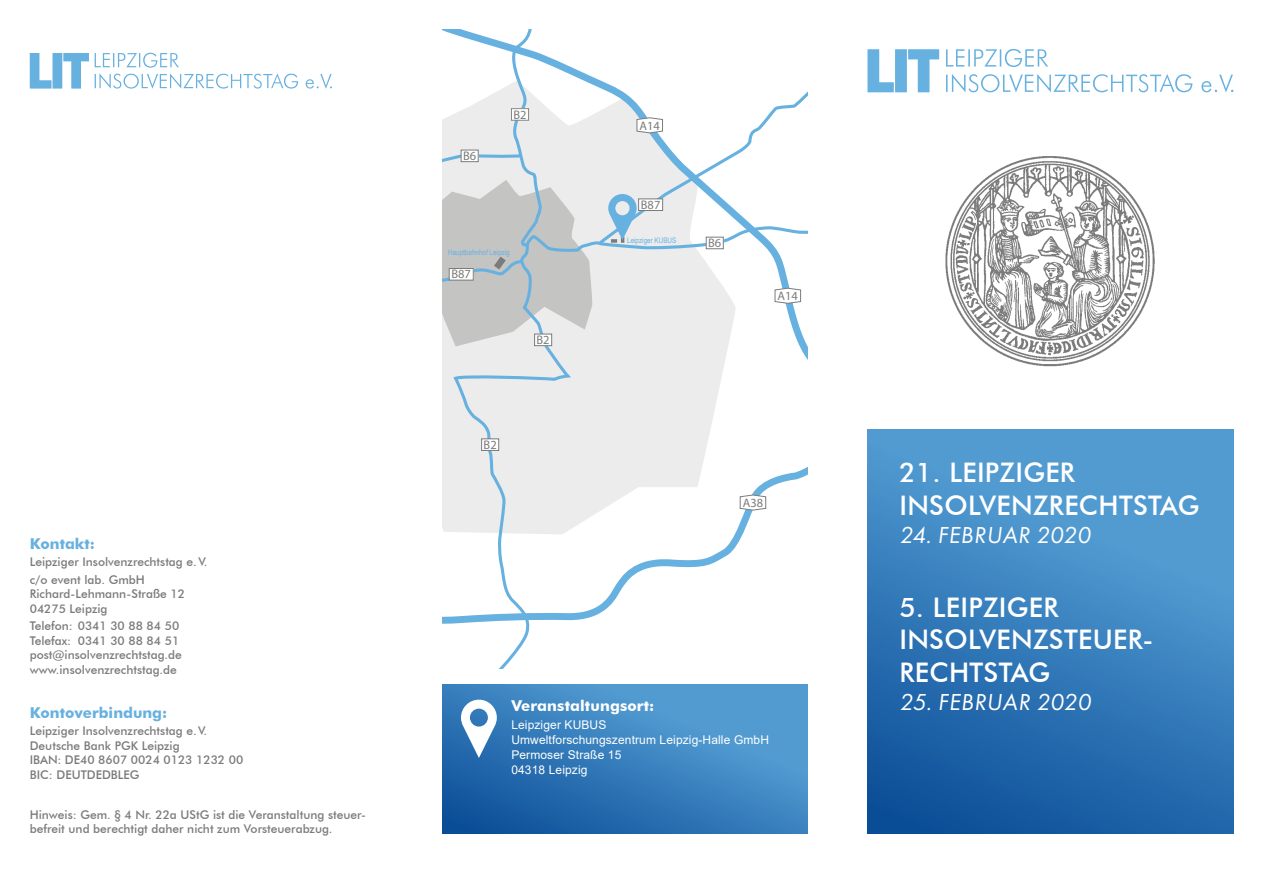
<style>
.page{position:relative;width:1263px;height:893px;background:#fff}
.page>*{position:absolute;margin:0;border:0;box-sizing:border-box;transform-origin:0 0}
.t1{font:500 27px/32.4px "Futura BT";letter-spacing:.01em;color:#fff}
.t2{font:italic 24px "Futura PT";letter-spacing:.02em;color:#fff}
.t3{font:700 15px "Futura BT";color:#67b1e0}
.t4{font:700 15px "Futura BT";letter-spacing:.01em;color:#fff}
.t5{font:12.45px "Myriad Pro";color:#7c7b7b}
.t6{font:500 12px/14.4px "Futura BT";color:#7c7b7b}
.t7{font:12px/15px "Arial";letter-spacing:.01em;color:#fff}
.t8{font:7.65px "Arial Narrow";color:#67b1e0}
</style>
<div class="page">
<svg style="left:867px;top:429px;width:366px;height:404px;background:#377ebc"></svg>
<svg style="left:442px;top:684px;width:366px;height:149px;background:#387fbc"></svg>
<svg style="left:451px;top:346px;width:357px;height:323px"></svg>
<svg style="left:442px;top:447px;width:366px;height:182px"></svg>
<div style="left:482px;top:439px;width:17px;height:11px;background:#fff"></div>
<div style="left:481px;top:438px;width:18px;height:13px;border:1px solid #7c7b7b"></div>
<svg style="left:739px;top:494px;width:27px;height:17px"></svg>
<svg style="left:442px;top:30px;width:366px;height:316px"></svg>
<div style="left:706px;top:237px;width:17px;height:12px;background:#fff"></div>
<div style="left:706px;top:237px;width:18px;height:12px;border:1px solid #7c7b7b"></div>
<svg style="left:461px;top:700px;width:36px;height:58px"></svg>
<svg style="left:946px;top:49px;width:102px;height:18px"></svg>
<svg style="left:946px;top:74px;width:287px;height:19px"></svg>
<svg style="left:867px;top:49px;width:72px;height:43px"></svg>
<svg style="left:95px;top:53px;width:237px;height:36px"></svg>
<svg style="left:30px;top:53px;width:59px;height:36px"></svg>
<img style="left:945px;top:156px;width:210px;height:211px">
<p class="t3" style="left:30px;top:534px;width:67px">Kontakt:</p>
<p class="t6" style="left:30px;top:553px;width:179px;line-height:17.5px">Leipziger Insolvenzrechtstag e.V. c/o event lab. GmbH</p>
<p class="t6" style="left:30px;top:587px;width:157px">Richard-Lehmann-Straße 12<br>04275 Leipzig</p>
<p class="t6" style="left:30px;top:619px;width:154px">Telefon: 0341 30 88 84 50<br>Telefax: 0341 30 88 84 51 post@insolvenzrechtstag.de www.insolvenzrechtstag.de</p>
<p class="t3" style="left:30px;top:703px;width:139px">Kontoverbindung:</p>
<p class="t6" style="left:30px;top:724px;width:215px">Leipziger Insolvenzrechtstag e.V.<br>Deutsche Bank PGK Leipzig<br>IBAN: DE40 8607 0024 0123 1232 00<br>BIC: DEUTDEDBLEG</p>
<p class="t6" style="left:30px;top:807px;width:336px">Hinweis: Gem. § 4 Nr. 22a UStG ist die Veranstaltung steuer&shy;befreit und berechtigt daher nicht zum Vorsteuerabzug.</p>
<p class="t5" style="left:463px;top:148px;width:15px">B6</p>
<p class="t5" style="left:513px;top:107px;width:15px">B2</p>
<p class="t8" style="left:448px;top:247px;width:63px">Hauptbahnhof Leipzig</p>
<p class="t5" style="left:451px;top:266px;width:21px">B87</p>
<p class="t5" style="left:537px;top:332px;width:15px">B2</p>
<p class="t5" style="left:484px;top:437px;width:15px">B2</p>
<p class="t5" style="left:639px;top:118px;width:22px">A14</p>
<p class="t5" style="left:641px;top:197px;width:21px">B87</p>
<p class="t8" style="left:627px;top:234px;width:51px">Leipziger KUBUS</p>
<p class="t5" style="left:708px;top:235px;width:15px">B6</p>
<p class="t5" style="left:778px;top:288px;width:22px">A14</p>
<p class="t5" style="left:743px;top:495px;width:22px">A38</p>
<h1 class="t1" style="left:899px;top:456px;width:302px">21. LEIPZIGER<br>INSOLVENZRECHTSTAG</h1>
<h2 class="t2" style="left:899px;top:521px;width:193px">24. FEBRUAR 2020</h2>
<h1 class="t1" style="left:899px;top:591px;width:255px">5. LEIPZIGER<br>INSOLVENZSTEUER-<br>RECHTSTAG</h1>
<p class="t4" style="left:511px;top:696px;width:145px">Veranstaltungsort:</p>
<h2 class="t2" style="left:899px;top:688px;width:193px">25. FEBRUAR 2020</h2>
<p class="t7" style="left:511px;top:717px;width:259px">Leipziger KUBUS<br>Umweltforschungszentrum Leipzig-Halle GmbH<br>Permoser Straße 15<br>04318 Leipzig</p>
</div>
